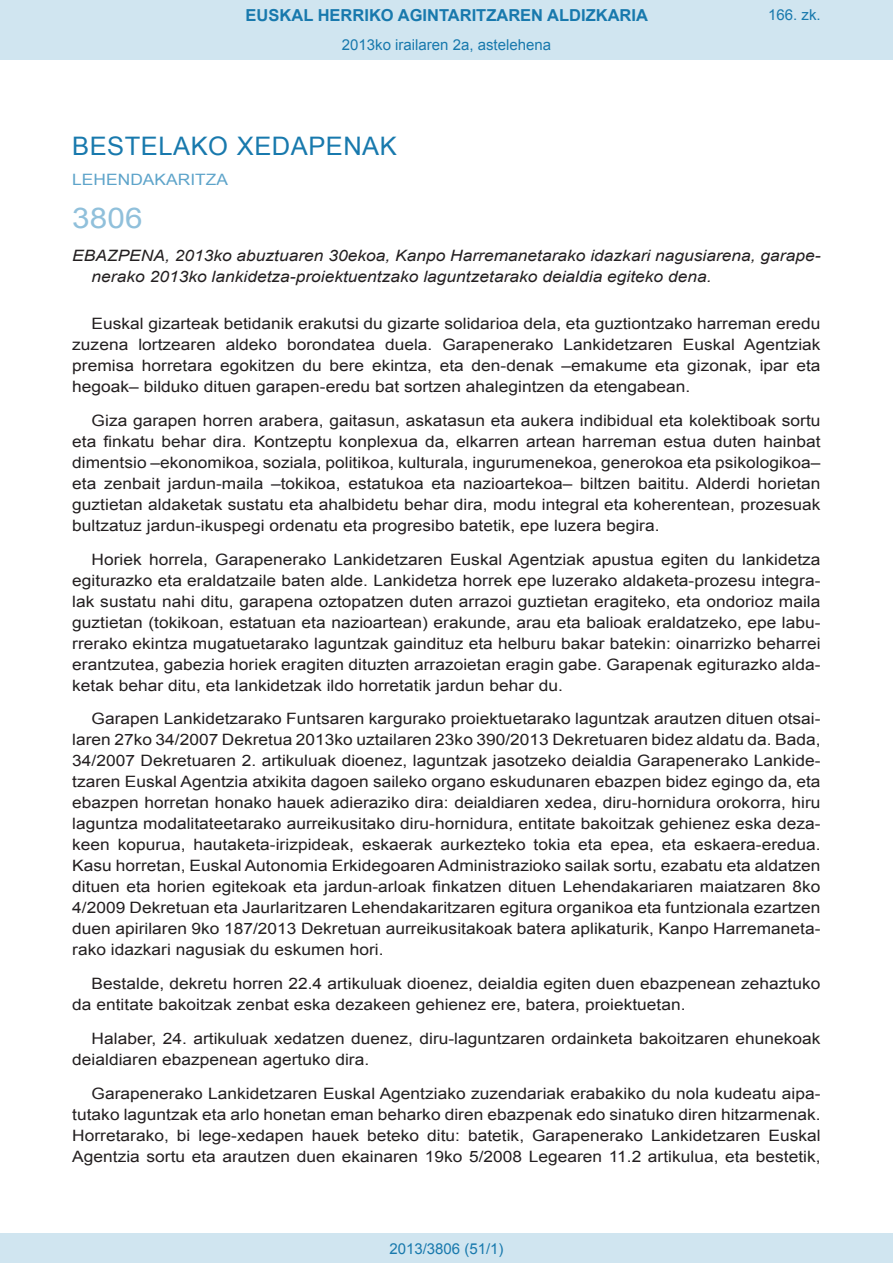
<style>
.page{position:relative;width:893px;height:1263px;background:#fff}
.page>*{position:absolute;margin:0;border:0;box-sizing:border-box;transform-origin:0 0}
.BOPVOrden{font:28.5px "Arial";color:#90c0db;scale:1.11 1}
.BOPVSeccion{font:25.5px "Arial";letter-spacing:.02em;color:#1879ad}
.t1{font:700 16.5px "Arial";color:#1879ad}
.BOPVDetalle{font:15.6px/21px "Arial";color:#231f20;text-align:justify;scale:1.11 1}
.BOPVTitulo{font:italic 15.6px/21px "Arial";color:#231f20;scale:1.11 1}
.BOPVOrganismo{font:15.6px "Arial";letter-spacing:.005em;color:#5ea4ca;scale:1.11 1}
.Paginacion_Centro{font:15px "Arial";color:#1879ad}
</style>
<div class="page">
<div style="left:0;top:0;width:893px;height:60px;background:#d0e5f0"></div>
<div style="left:0;top:1233px;width:893px;height:30px;background:#d0e5f0"></div>
<p class="t1" style="left:246px;top:4px;width:404px">EUSKAL HERRIKO AGINTARITZAREN ALDIZKARIA</p>
<p class="Paginacion_Centro" style="left:342px;top:35px;width:211px">2013ko irailaren 2a, astelehena</p>
<p class="Paginacion_Centro" style="left:768px;top:5px;width:54px">166. zk.</p>
<p class="BOPVSeccion" style="left:72px;top:129px;width:326px">BESTELAKO XEDAPENAK</p>
<p class="BOPVOrganismo" style="left:72px;top:169px;width:142px">LEHENDAKARITZA</p>
<p class="BOPVOrden" style="left:72px;top:199px;width:65px">3806</p>
<p class="BOPVTitulo" style="left:92px;top:246px;width:658px;text-indent:-19px">EBAZPENA, 2013ko abuztuaren 30ekoa, Kanpo Harremanetarako idazkari nagusiarena, garape&shy;nerako 2013ko lankidetza-proiektuentzako laguntzetarako deialdia egiteko dena.</p>
<p class="BOPVDetalle" style="left:72px;top:313px;width:676px;text-indent:19px">Euskal gizarteak betidanik erakutsi du gizarte solidarioa dela, eta guztiontzako harreman eredu zuzena lortzearen aldeko borondatea duela. Garapenerako Lankidetzaren Euskal Agentziak premisa horretara egokitzen du bere ekintza, eta den-denak –emakume eta gizonak, ipar eta hegoak– bilduko dituen garapen-eredu bat sortzen ahalegintzen da etengabean.</p>
<p class="BOPVDetalle" style="left:72px;top:410px;width:676px;text-indent:19px">Giza garapen horren arabera, gaitasun, askatasun eta aukera indibidual eta kolektiboak sortu eta finkatu behar dira. Kontzeptu konplexua da, elkarren artean harreman estua duten hainbat dimentsio –ekonomikoa, soziala, politikoa, kulturala, ingurumenekoa, generokoa eta psikologikoa– eta zenbait jardun-maila –tokikoa, estatukoa eta nazioartekoa– biltzen baititu. Alderdi horietan guztietan aldaketak sustatu eta ahalbidetu behar dira, modu integral eta koherentean, prozesuak bultzatuz jardun-ikuspegi ordenatu eta progresibo batetik, epe luzera begira.</p>
<p class="BOPVDetalle" style="left:72px;top:549px;width:676px;text-indent:19px">Horiek horrela, Garapenerako Lankidetzaren Euskal Agentziak apustua egiten du lankidetza egiturazko eta eraldatzaile baten alde. Lankidetza horrek epe luzerako aldaketa-prozesu integra&shy;lak sustatu nahi ditu, garapena oztopatzen duten arrazoi guztietan eragiteko, eta ondorioz maila guztietan (tokikoan, estatuan eta nazioartean) erakunde, arau eta balioak eraldatzeko, epe labu&shy;rrerako ekintza mugatuetarako laguntzak gaindituz eta helburu bakar batekin: oinarrizko beharrei erantzutea, gabezia horiek eragiten dituzten arrazoietan eragin gabe. Garapenak egiturazko alda&shy;ketak behar ditu, eta lankidetzak ildo horretatik jardun behar du.</p>
<p class="BOPVDetalle" style="left:72px;top:708px;width:676px;text-indent:19px">Garapen Lankidetzarako Funtsaren kargurako proiektuetarako laguntzak arautzen dituen otsai&shy;laren 27ko 34/2007 Dekretua 2013ko uztailaren 23ko 390/2013 Dekretuaren bidez aldatu da. Bada, 34/2007 Dekretuaren 2. artikuluak dioenez, laguntzak jasotzeko deialdia Garapenerako Lankide&shy;tzaren Euskal Agentzia atxikita dagoen saileko organo eskudunaren ebazpen bidez egingo da, eta ebazpen horretan honako hauek adieraziko dira: deialdiaren xedea, diru-hornidura orokorra, hiru laguntza modalitateetarako aurreikusitako diru-hornidura, entitate bakoitzak gehienez eska deza&shy;keen kopurua, hautaketa-irizpideak, eskaerak aurkezteko tokia eta epea, eta eskaera-eredua.<br>Kasu horretan, Euskal Autonomia Erkidegoaren Administrazioko sailak sortu, ezabatu eta aldatzen dituen eta horien egitekoak eta jardun-arloak finkatzen dituen Lehendakariaren maiatzaren 8ko 4/2009 Dekretuan eta Jaurlaritzaren Lehendakaritzaren egitura organikoa eta funtzionala ezartzen duen apirilaren 9ko 187/2013 Dekretuan aurreikusitakoak batera aplikaturik, Kanpo Harremaneta&shy;rako idazkari nagusiak du eskumen hori.</p>
<p class="BOPVDetalle" style="left:72px;top:973px;width:675px;text-indent:19px">Bestalde, dekretu horren 22.4 artikuluak dioenez, deialdia egiten duen ebazpenean zehaztuko da entitate bakoitzak zenbat eska dezakeen gehienez ere, batera, proiektuetan.</p>
<p class="BOPVDetalle" style="left:72px;top:1028px;width:676px;text-indent:19px">Halaber, 24. artikuluak xedatzen duenez, diru-laguntzaren ordainketa bakoitzaren ehunekoak deialdiaren ebazpenean agertuko dira.</p>
<p class="BOPVDetalle" style="left:72px;top:1083px;width:676px;text-indent:19px">Garapenerako Lankidetzaren Euskal Agentziako zuzendariak erabakiko du nola kudeatu aipa&shy;tutako laguntzak eta arlo honetan eman beharko diren ebazpenak edo sinatuko diren hitzarmenak.<br>Horretarako, bi lege-xedapen hauek beteko ditu: batetik, Garapenerako Lankidetzaren Euskal Agentzia sortu eta arautzen duen ekainaren 19ko 5/2008 Legearen 11.2 artikulua, eta bestetik,</p>
<p class="Paginacion_Centro" style="left:389px;top:1238px;width:116px">2013/3806 (51/1)</p>
</div>
